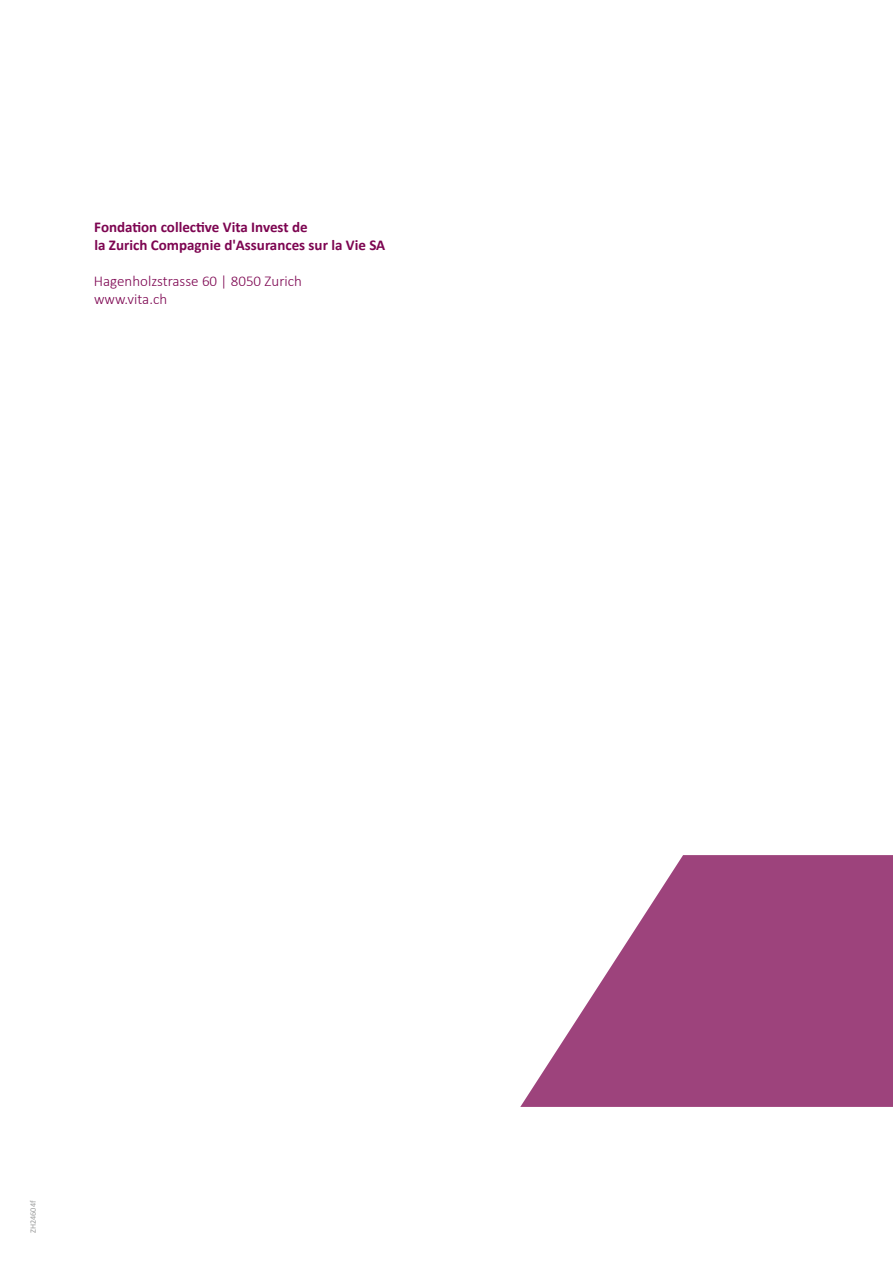
<style>
.page{position:relative;width:893px;height:1263px;background:#fff}
.page>*{position:absolute;margin:0;border:0;box-sizing:border-box;transform-origin:0 0}
.t1{font:700 15px/18px "Calibri";color:#7d0551}
.t2{font:300 15px/18px "Calibri";color:#7d0551}
.t3{font:8.25px "Calibri";color:#9c9d9d}
</style>
<div class="page">
<svg style="left:520px;top:855px;width:373px;height:252px;fill:#9d437c"></svg>
<p class="t1" style="left:94px;top:218px;width:293px">Fondation collective Vita Invest de<br>la Zurich Compagnie d'Assurances sur la Vie SA</p>
<p class="t2" style="left:94px;top:272px;width:210px">Hagenholzstrasse 60 | 8050 Zurich www.vita.ch</p>
<p class="t3" style="left:28px;top:1233px;width:34px;rotate:-90deg">ZH24604f</p>
</div>
